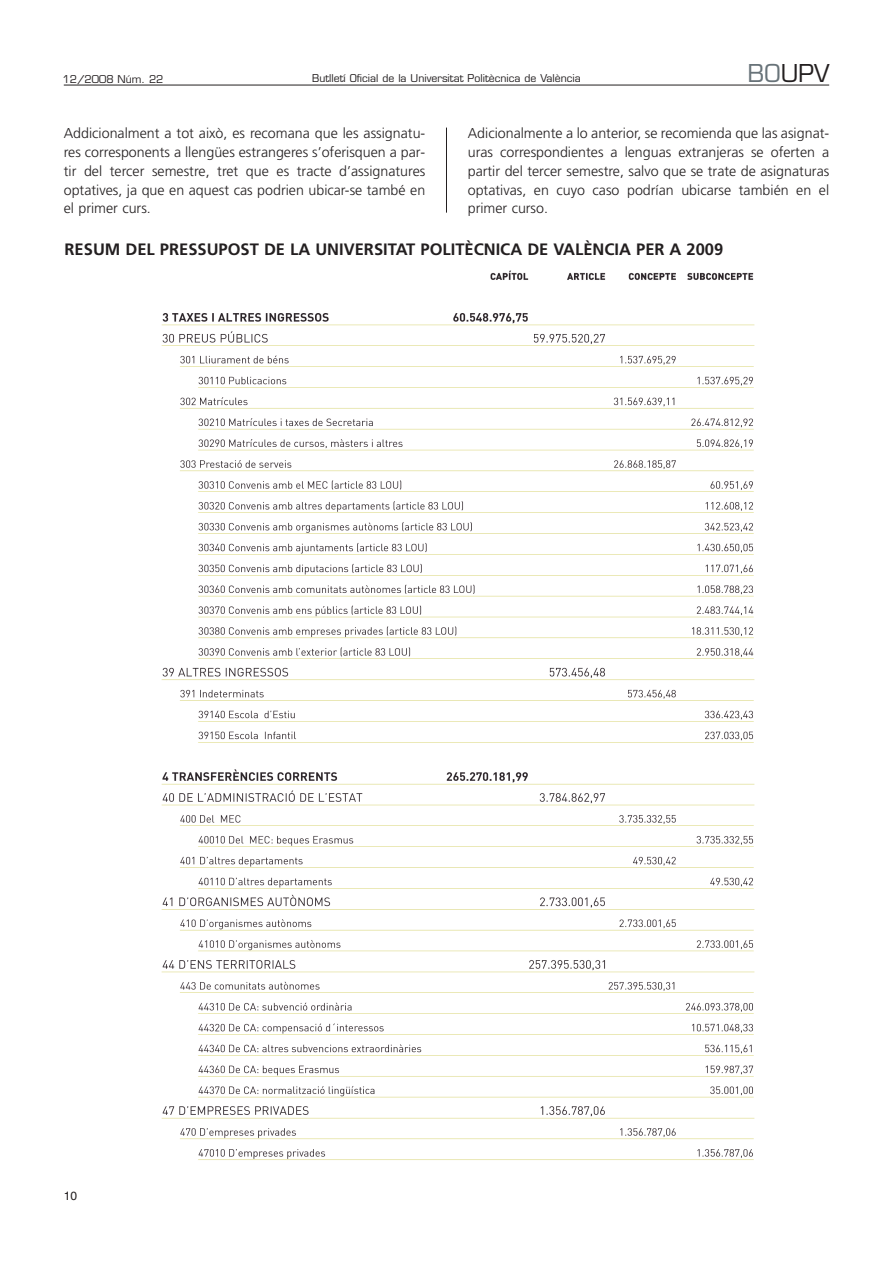
<style>
.page{position:relative;width:893px;height:1263px;background:#fff}
.page>*{position:absolute;margin:0;border:0;box-sizing:border-box;transform-origin:0 0}
.t1{font:24px "Eurostile";color:#231f20}
.t2{font:700 16.5px "Frutiger";color:#231f20}
.t3{font:300 14.25px/18.8px "Frutiger";color:#231f20;text-align:justify}
.t4{font:12px "Helvetica";color:#231f20}
.t5{font:10.5px "Eurostile";color:#231f20}
.s1{color:#687379}
</style>
<div class="page">
<hr style="left:64px;top:85px;width:765px;height:1px;background:#231f20">
<hr style="left:446px;top:128px;width:1px;height:85px;background:#231f20">
<img style="left:161px;top:270px;width:594px;height:890px">
<p class="t5" style="left:63px;top:75px;width:103px">12/2008 Núm. 22</p>
<p class="t5" style="left:312px;top:74px;width:270px">Butlletí Oficial de la Universitat Politècnica de València</p>
<h1 class="t1" style="left:748px;top:64px;width:83px"><span class="s1">BO</span>UPV</h1>
<p class="t3" style="left:64px;top:125px;width:363px">Addicionalment a tot això, es recomana que les assignatu&shy;res corresponents a llengües estrangeres s’oferisquen a par&shy;tir del tercer semestre, tret que es tracte d’assignatures optatives, ja que en aquest cas podrien ubicar-se també en el primer curs.</p>
<p class="t3" style="left:468px;top:125px;width:363px">Adicionalmente a lo anterior, se recomienda que las asignat&shy;uras correspondientes a lenguas extranjeras se oferten a partir del tercer semestre, salvo que se trate de asignaturas optativas, en cuyo caso podrían ubicarse también en el primer curso.</p>
<p class="t2" style="left:65px;top:242px;width:660px">RESUM DEL PRESSUPOST DE LA UNIVERSITAT POLITÈCNICA DE VALÈNCIA PER A 2009</p>
<p class="t4" style="left:64px;top:1191px;width:15px">10</p>
</div>
